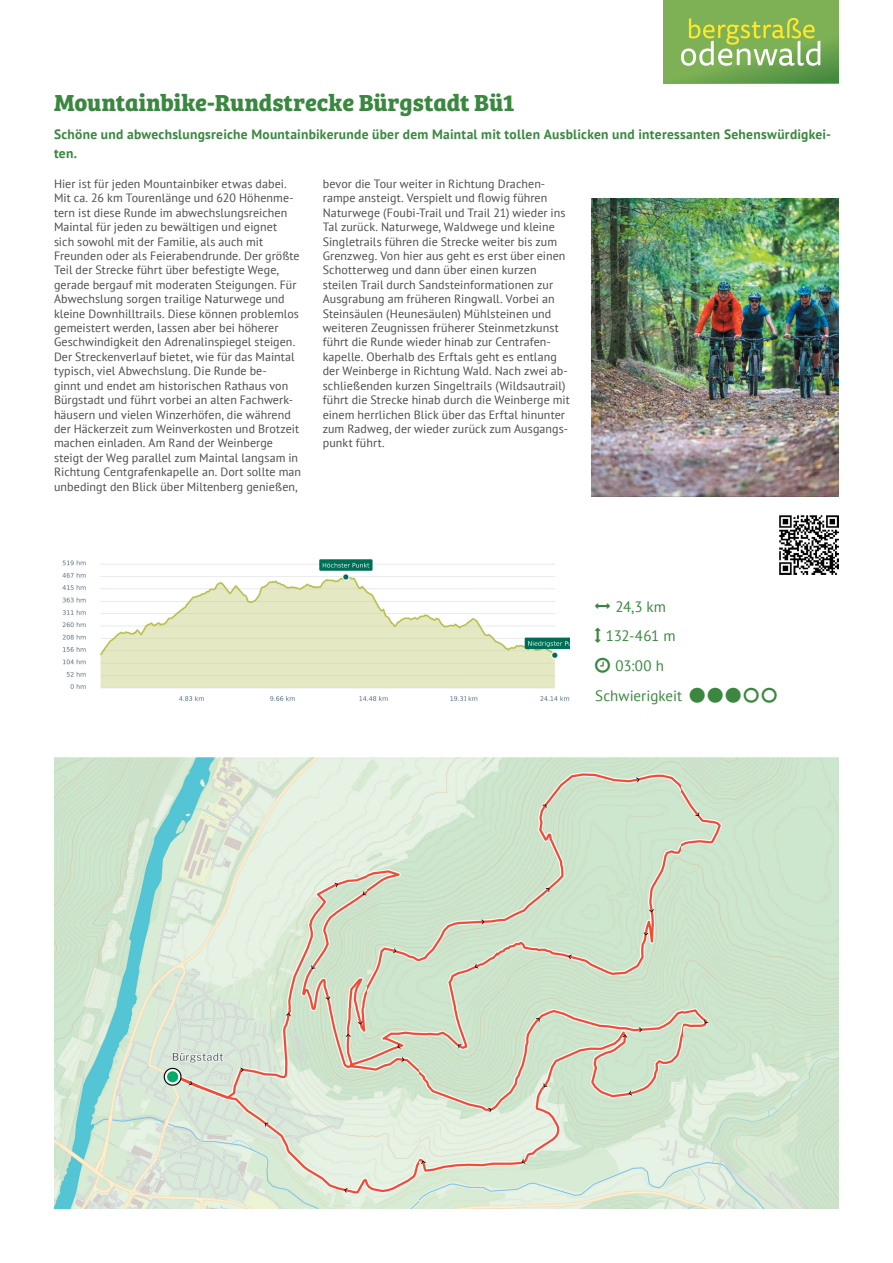
<style>
.page{position:relative;width:893px;height:1263px;background:#fff}
.page>*{position:absolute;margin:0;border:0;box-sizing:border-box;transform-origin:0 0}
.t1{font:700 24px "Bree Serif";letter-spacing:-.005em;color:#3a8740}
.t2{font:15px/30px "PT Sans";color:#3a8740}
.t3{font:700 13.5px/19.5px "PT Sans";letter-spacing:.02em;color:#3a8740}
.t4{font:12px/14.4px "PT Sans";letter-spacing:.005em;color:#4b4c4d}
.s1{font-family:"Tourpiktogramme Voll"}
</style>
<div class="page">
<img style="left:54px;top:758px;width:785px;height:451px">
<img style="left:62px;top:559px;width:508px;height:142px">
<img style="left:779px;top:515px;width:60px;height:60px">
<img style="left:591px;top:198px;width:248px;height:298px">
<svg style="left:663px;top:1px;width:176px;height:83px;background:#87b45c"></svg>
<h1 class="t1" style="left:54px;top:84px;width:462px">Mountainbike-Rundstrecke Bürgstadt Bü1</h1>
<p class="t3" style="left:54px;top:124px;width:779px">Schöne und abwechslungsreiche Mountainbikerunde über dem Maintal mit tollen Ausblicken und interessanten Sehenswürdigkei&shy;ten.</p>
<p class="t4" style="left:54px;top:176px;width:249px">Hier ist für jeden Mountainbiker etwas dabei.<br>Mit ca. 26 km Tourenlänge und 620 Höhenme&shy;tern ist diese Runde im abwechslungsreichen Maintal für jeden zu bewältigen und eignet<br>sich sowohl mit der Familie, als auch mit Freunden oder als Feierabendrunde. Der größte Teil der Strecke führt über befestigte Wege, gerade bergauf mit moderaten Steigungen. Für Abwechslung sorgen trailige Naturwege und kleine Downhilltrails. Diese können problemlos gemeistert werden, lassen aber bei höherer Geschwindigkeit den Adrenalinspiegel steigen.<br>Der Streckenverlauf bietet, wie für das Maintal typisch, viel Abwechslung. Die Runde be-<br>ginnt und endet am historischen Rathaus von Bürgstadt und führt vorbei an alten Fachwerk&shy;häusern und vielen Winzerhöfen, die während der Häckerzeit zum Weinverkosten und Brotzeit machen einladen. Am Rand der Weinberge steigt der Weg parallel zum Maintal langsam in Richtung Centgrafenkapelle an. Dort sollte man unbedingt den Blick über Miltenberg genießen,</p>
<p class="t4" style="left:323px;top:176px;width:249px">bevor die Tour weiter in Richtung Drachen&shy;rampe ansteigt. Verspielt und flowig führen Naturwege (Foubi-Trail und Trail 21) wieder ins Tal zurück. Naturwege, Waldwege und kleine Singletrails führen die Strecke weiter bis zum Grenzweg. Von hier aus geht es erst über einen Schotterweg und dann über einen kurzen steilen Trail durch Sandsteinformationen zur Ausgrabung am früheren Ringwall. Vorbei an Steinsäulen (Heunesäulen) Mühlsteinen und weiteren Zeugnissen früherer Steinmetzkunst führt die Runde wieder hinab zur Centrafen&shy;kapelle. Oberhalb des Erftals geht es entlang der Weinberge in Richtung Wald. Nach zwei ab&shy;schließenden kurzen Singeltrails (Wildsautrail) führt die Strecke hinab durch die Weinberge mit einem herrlichen Blick über das Erftal hinunter zum Radweg, der wieder zurück zum Ausgangs&shy;punkt führt.</p>
<p class="t2" style="left:595px;top:591px;width:183px"><span class="s1">K</span> 24,3 km<br><span class="s1">L</span> 132-461 m<br><span class="s1">J</span> 03:00 h<br>Schwierigkeit <span class="s1">E E E D D</span></p>
</div>
